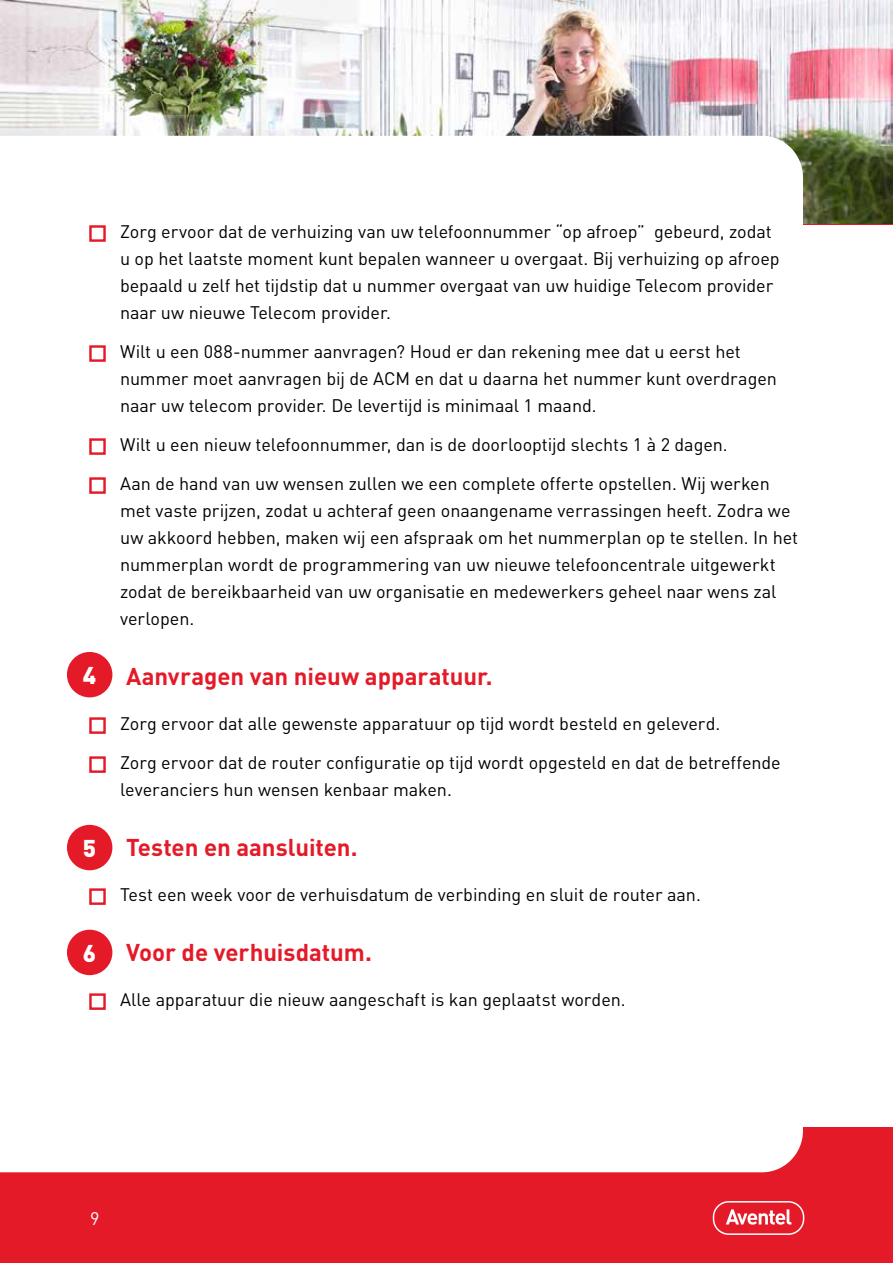
<style>
.page{position:relative;width:893px;height:1263px;background:#fff}
.page>*{position:absolute;margin:0;border:0;box-sizing:border-box;transform-origin:0 0}
.t1{font:700 24px "DIN Pro";letter-spacing:-.005em;color:#e51a28}
.t2{font:900 24px "DIN Pro";color:#fff}
.t3{font:18px/27px "DIN Pro";letter-spacing:-.005em;color:#000}
.t4{font:18px "DIN Pro";color:#fff}
</style>
<div class="page">
<div style="left:0;top:1173px;width:893px;height:90px;background:#e51a28"></div>
<div style="left:0;top:1128px;width:893px;height:90px;background:#e51a28"></div>
<div style="left:713px;top:1201px;width:91px;height:34px;border:2px solid #fff;border-radius:15px"></div>
<svg style="left:726px;top:1209px;width:65px;height:15px"></svg>
<img style="left:0;top:0;width:893px;height:223px">
<div style="left:0;top:1128px;width:803px;height:44px;background:#fff"></div>
<svg style="left:0;top:136px;width:803px;height:87px"></svg>
<svg style="left:89px;top:225px;width:17px;height:17px"></svg>
<svg style="left:89px;top:345px;width:17px;height:17px"></svg>
<svg style="left:89px;top:438px;width:17px;height:17px"></svg>
<svg style="left:89px;top:477px;width:17px;height:17px"></svg>
<svg style="left:89px;top:717px;width:17px;height:17px"></svg>
<svg style="left:89px;top:756px;width:17px;height:17px"></svg>
<svg style="left:89px;top:888px;width:17px;height:17px"></svg>
<svg style="left:89px;top:993px;width:17px;height:17px"></svg>
<div style="left:67px;top:652px;width:45px;height:45px;background:#e51a28;border-radius:50%"></div>
<div style="left:67px;top:825px;width:45px;height:45px;background:#e51a28;border-radius:50%"></div>
<div style="left:67px;top:930px;width:45px;height:45px;background:#e51a28;border-radius:50%"></div>
<h1 class="t2" style="left:83px;top:654px;width:15px">4</h1>
<h1 class="t2" style="left:83px;top:827px;width:15px">5</h1>
<h1 class="t2" style="left:83px;top:932px;width:15px">6</h1>
<p class="t3" style="left:120px;top:216px;width:661px">Zorg ervoor dat de verhuizing van uw telefoonnummer “op afroep” gebeurd, zodat u op het laatste moment kunt bepalen wanneer u overgaat. Bij verhuizing op afroep bepaald u zelf het tijdstip dat u nummer overgaat van uw huidige Telecom provider naar uw nieuwe Telecom provider.</p>
<p class="t3" style="left:120px;top:336px;width:658px">Wilt u een 088-nummer aanvragen? Houd er dan rekening mee dat u eerst het nummer moet aanvragen bij de ACM en dat u daarna het nummer kunt overdragen naar uw telecom provider. De levertijd is minimaal 1 maand.</p>
<p class="t3" style="left:120px;top:423px;width:651px;line-height:39px">Wilt u een nieuw telefoonnummer, dan is de doorlooptijd slechts 1 à 2 dagen.<br>Aan de hand van uw wensen zullen we een complete offerte opstellen. Wij werken</p>
<p class="t3" style="left:120px;top:495px;width:679px">met vaste prijzen, zodat u achteraf geen onaangename verrassingen heeft. Zodra we uw akkoord hebben, maken wij een afspraak om het nummerplan op te stellen. In het nummerplan wordt de programmering van uw nieuwe telefooncentrale uitgewerkt zodat de bereikbaarheid van uw organisatie en medewerkers geheel naar wens zal verlopen.</p>
<h1 class="t1" style="left:126px;top:656px;width:368px">Aanvragen van nieuw apparatuur.</h1>
<p class="t3" style="left:120px;top:702px;width:662px;line-height:39px">Zorg ervoor dat alle gewenste apparatuur op tijd wordt besteld en geleverd.<br>Zorg ervoor dat de router configuratie op tijd wordt opgesteld en dat de betreffende</p>
<p class="t3" style="left:120px;top:774px;width:333px">leveranciers hun wensen kenbaar maken.</p>
<h1 class="t1" style="left:126px;top:827px;width:233px">Testen en aansluiten.</h1>
<p class="t3" style="left:120px;top:879px;width:582px">Test een week voor de verhuisdatum de verbinding en sluit de router aan.</p>
<h1 class="t1" style="left:126px;top:932px;width:247px">Voor de verhuisdatum.</h1>
<p class="t3" style="left:120px;top:984px;width:507px">Alle apparatuur die nieuw aangeschaft is kan geplaatst worden.</p>
<p class="t4" style="left:90px;top:1204px;width:11px">9</p>
</div>
